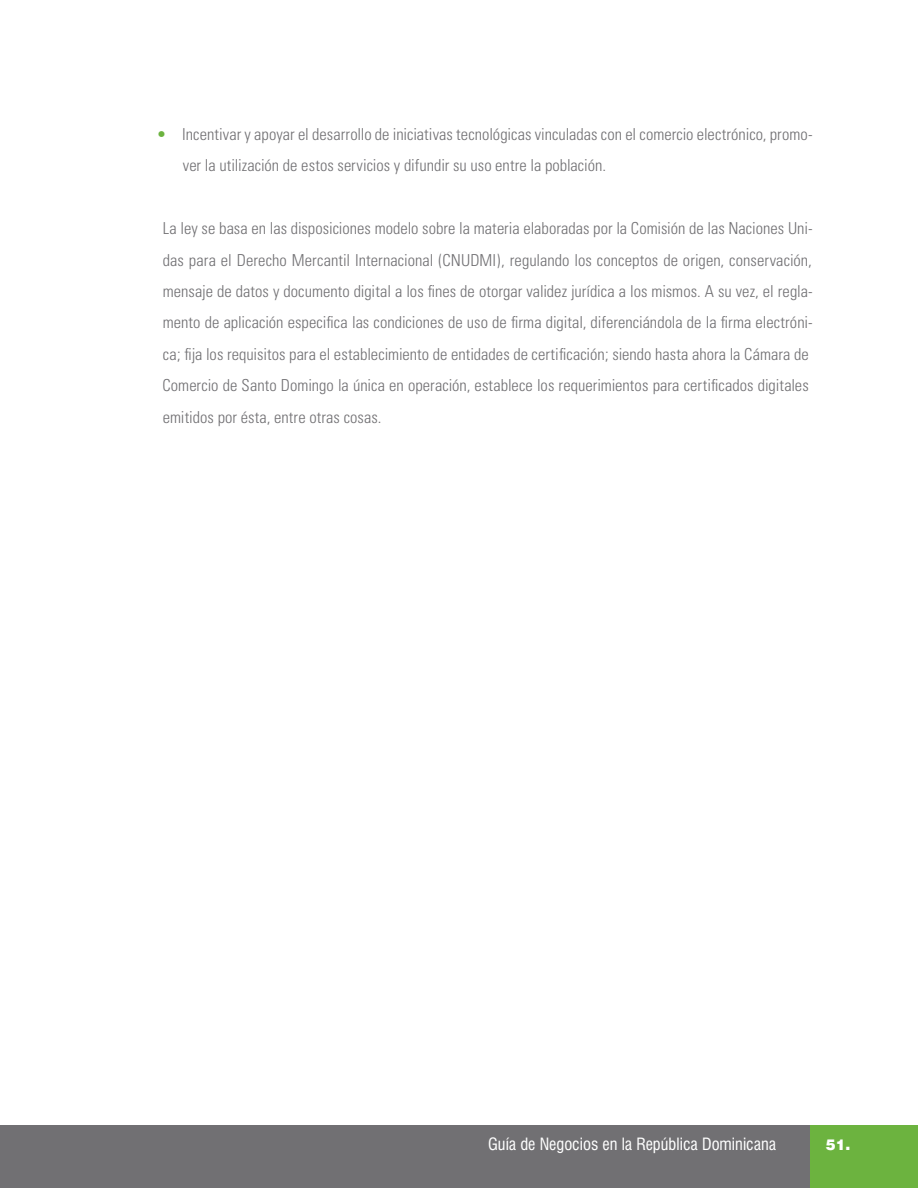
<style>
.page{position:relative;width:918px;height:1188px;background:#fff}
.page>*{position:absolute;margin:0;border:0;box-sizing:border-box;transform-origin:0 0}
.t1{font:300 condensed 16.5px/31.5px "Univers";color:#717073}
.t2{font:condensed 16.5px "Swiss 721 BT";color:#fff}
.t3{font:900 15px "Swiss 721 BT";color:#fff}
.s1{font-weight:700;color:#6cb33f}
</style>
<div class="page">
<div style="left:0;top:1125px;width:813px;height:63px;background:#717073"></div>
<div style="left:810px;top:1125px;width:108px;height:63px;background:#6cb33f"></div>
<p class="t1" style="left:183px;top:118px;width:631px;text-indent:-25px"><span class="s1">•</span> Incentivar y apoyar el desarrollo de iniciativas tecnológicas vinculadas con el comercio electrónico, promo&shy;ver la utilización de estos servicios y difundir su uso entre la población.</p>
<p class="t1" style="left:162px;top:212px;width:652px">La ley se basa en las disposiciones modelo sobre la materia elaboradas por la Comisión de las Naciones Uni&shy;das para el Derecho Mercantil Internacional (CNUDMI), regulando los conceptos de origen, conservación, mensaje de datos y documento digital a los fines de otorgar validez jurídica a los mismos. A su vez, el regla&shy;mento de aplicación especifica las condiciones de uso de firma digital, diferenciándola de la firma electróni&shy;ca; fija los requisitos para el establecimiento de entidades de certificación; siendo hasta ahora la Cámara de Comercio de Santo Domingo la única en operación, establece los requerimientos para certificados digitales emitidos por ésta, entre otras cosas.</p>
<p class="t2" style="left:488px;top:1134px;width:290px">Guía de Negocios en la República Dominicana</p>
<p class="t3" style="left:826px;top:1135px;width:26px">51.</p>
</div>
